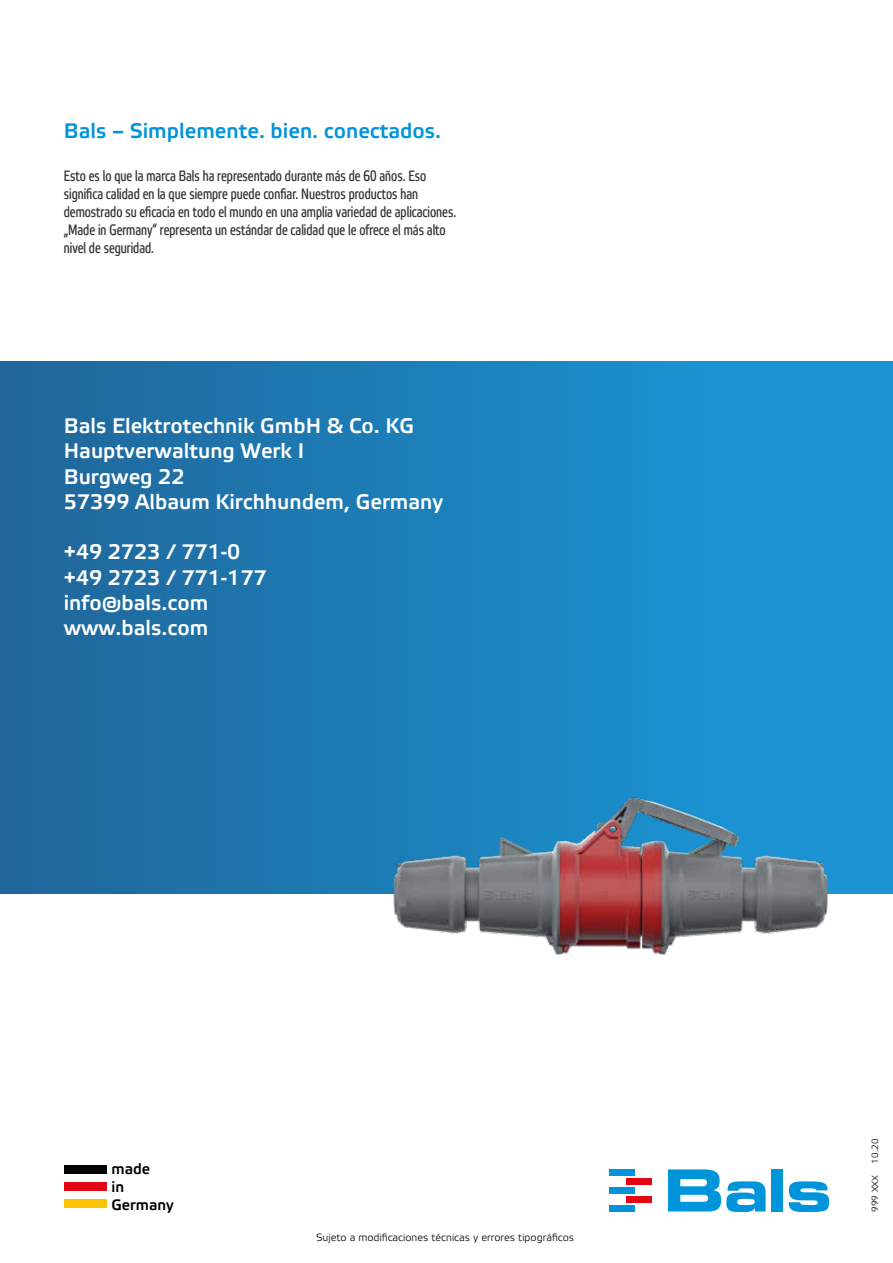
<style>
.page{position:relative;width:893px;height:1263px;background:#fff}
.page>*{position:absolute;margin:0;border:0;box-sizing:border-box;transform-origin:0 0}
.t1{font:500 21px/25.2px "Etelka";color:#fff}
.t2{font:500 21px "Etelka";color:#0095db}
.t3{font:15px/18px "Etelka Narrow Text";color:#343434}
.t4{font:500 15px/18px "Etelka";color:#000}
.t5{font:300 10.5px "Etelka";color:#000}
.t6{font:300 9px "Etelka";color:#000}
</style>
<div class="page">
<div style="left:0;top:361px;width:893px;height:532px;background:linear-gradient(to right,#20679b,#1a9ada)"></div>
<img style="left:324px;top:701px;width:557px;height:254px">
<div style="left:64px;top:1165px;width:42px;height:9px;background:#000"></div>
<div style="left:64px;top:1199px;width:42px;height:9px;background:#fdc300"></div>
<div style="left:64px;top:1182px;width:42px;height:9px;background:#e30613"></div>
<svg style="left:668px;top:1169px;width:98px;height:43px"></svg>
<div style="left:772px;top:1169px;width:11px;height:42px;background:#0095db"></div>
<svg style="left:789px;top:1181px;width:40px;height:31px"></svg>
<div style="left:609px;top:1169px;width:26px;height:7px;background:#0095db"></div>
<div style="left:626px;top:1178px;width:26px;height:7px;background:#e30613"></div>
<div style="left:609px;top:1187px;width:26px;height:7px;background:#0095db"></div>
<div style="left:626px;top:1196px;width:26px;height:7px;background:#e30613"></div>
<div style="left:609px;top:1205px;width:26px;height:6px;background:#0095db"></div>
<h1 class="t2" style="left:64px;top:118px;width:379px">Bals – Simplemente. bien. conectados.</h1>
<p class="t3" style="left:64px;top:167px;width:394px">Esto es lo que la marca Bals ha representado durante más de 60 años. Eso significa calidad en la que siempre puede confiar. Nuestros productos han demostrado su eficacia en todo el mundo en una amplia variedad de aplicaciones. „Made in Germany“ representa un estándar de calidad que le ofrece el más alto nivel de seguridad.</p>
<h1 class="t1" style="left:64px;top:414px;width:381px">Bals Elektrotechnik GmbH &amp; Co. KG<br>Hauptverwaltung Werk I<br>Burgweg 22<br>57399 Albaum Kirchhundem, Germany</h1>
<h1 class="t1" style="left:64px;top:540px;width:204px">+49 2723 / 771-0 +49 2723 / 771-177 info@bals.com www.bals.com</h1>
<p class="t6" style="left:870px;top:1163px;width:26px;rotate:-90deg">10.20</p>
<p class="t4" style="left:111px;top:1160px;width:64px">made<br>in<br>Germany</p>
<p class="t6" style="left:870px;top:1212px;width:39px;rotate:-90deg">999 XXX</p>
<p class="t5" style="left:316px;top:1231px;width:260px">Sujeto a modificaciones técnicas y errores tipográficos</p>
</div>
